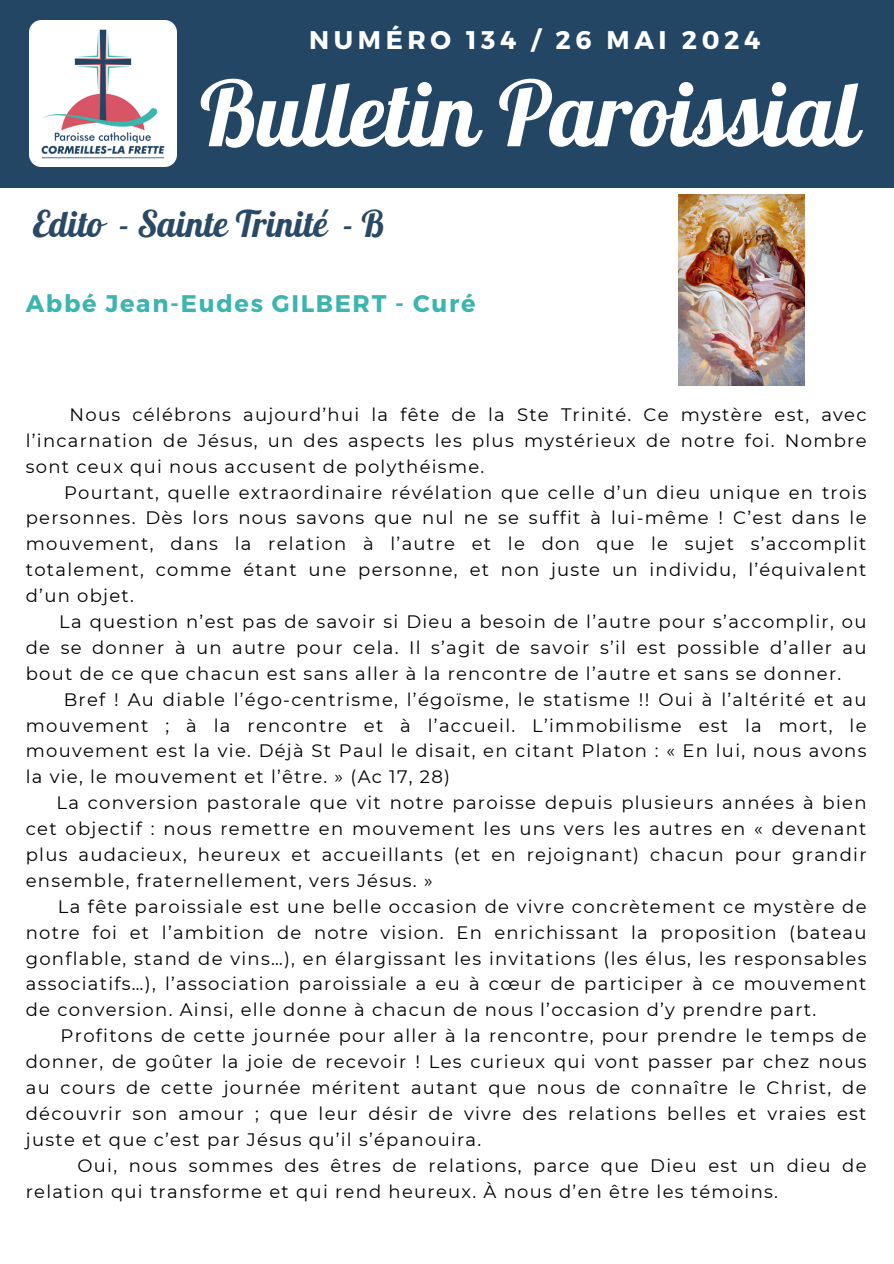
<style>
.page{position:relative;width:894px;height:1264px;background:#fff}
.page>*{position:absolute;margin:0;border:0;box-sizing:border-box;transform-origin:0 0}
.t1{font:90px "Lobster";color:#fff}
.t2{font:36px "Lobster";color:#294966}
.t3{font:700 25.5px "Montserrat";letter-spacing:.18em;color:#fff}
.t4{font:700 24px "Montserrat";letter-spacing:.07em;color:#3cb4af}
.t5{font:19.2px "Lora";letter-spacing:.18em;color:#f8f7f2}
.t6{font:18px/25.8px "Montserrat";letter-spacing:.07em;color:#000;text-align:justify}
</style>
<div class="page">
<div style="left:0;top:0;width:893px;height:187px;background:#234664"></div>
<img style="left:30px;top:21px;width:146px;height:146px">
<img style="left:678px;top:195px;width:126px;height:190px">
<h5 class="t5" style="left:375px;top:15px;width:157px">NUMÉRO 37/</h5>
<h5 class="t5" style="left:568px;top:15px;width:233px">28 NOVEMBRE 2021</h5>
<p class="t1" style="left:199px;top:56px;width:661px">Bulletin Paroissial</p>
<p class="t3" style="left:309px;top:23px;width:452px">NUMÉRO 134 / 26 MAI 2024</p>
<p class="t2" style="left:33px;top:201px;width:353px">Edito - Sainte Trinité - B</p>
<p class="t4" style="left:26px;top:288px;width:451px">Abbé Jean-Eudes GILBERT - Curé</p>
<h2 class="t6" style="left:26px;top:401px;width:842px;text-indent:44px">Nous célébrons aujourd’hui la fête de la Ste Trinité. Ce mystère est, avec l’incarnation de Jésus, un des aspects les plus mystérieux de notre foi. Nombre sont ceux qui nous accusent de polythéisme.</h2>
<h4 class="t6" style="left:26px;top:479px;width:842px;text-indent:38px">Pourtant, quelle extraordinaire révélation que celle d’un dieu unique en trois personnes. Dès lors nous savons que nul ne se suffit à lui-même ! C’est dans le mouvement, dans la relation à l’autre et le don que le sujet s’accomplit totalement, comme étant une personne, et non juste un individu, l’équivalent d’un objet.</h4>
<p class="t6" style="left:26px;top:608px;width:842px;text-indent:33px">La question n’est pas de savoir si Dieu a besoin de l’autre pour s’accomplir, ou de se donner à un autre pour cela. Il s’agit de savoir s’il est possible d’aller au bout de ce que chacun est sans aller à la rencontre de l’autre et sans se donner.</p>
<p class="t6" style="left:26px;top:686px;width:842px;text-indent:38px">Bref ! Au diable l’égo-centrisme, l’égoïsme, le statisme !! Oui à l’altérité et au mouvement ; à la rencontre et à l’accueil. L’immobilisme est la mort, le mouvement est la vie. Déjà St Paul le disait, en citant Platon : « En lui, nous avons la vie, le mouvement et l’être. » (Ac 17, 28)</p>
<p class="t6" style="left:26px;top:789px;width:842px;text-indent:31px">La conversion pastorale que vit notre paroisse depuis plusieurs années à bien cet objectif : nous remettre en mouvement les uns vers les autres en « devenant plus audacieux, heureux et accueillants (et en rejoignant) chacun pour grandir ensemble, fraternellement, vers Jésus. »</p>
<p class="t6" style="left:26px;top:893px;width:842px;text-indent:32px">La fête paroissiale est une belle occasion de vivre concrètement ce mystère de notre foi et l’ambition de notre vision. En enrichissant la proposition (bateau gonflable, stand de vins…), en élargissant les invitations (les élus, les responsables associatifs…), l’association paroissiale a eu à cœur de participer à ce mouvement de conversion. Ainsi, elle donne à chacun de nous l’occasion d’y prendre part.</p>
<p class="t6" style="left:26px;top:1022px;width:842px;text-indent:35px">Profitons de cette journée pour aller à la rencontre, pour prendre le temps de donner, de goûter la joie de recevoir ! Les curieux qui vont passer par chez nous au cours de cette journée méritent autant que nous de connaître le Christ, de découvrir son amour ; que leur désir de vivre des relations belles et vraies est juste et que c’est par Jésus qu’il s’épanouira.</p>
<p class="t6" style="left:26px;top:1152px;width:842px;text-indent:52px">Oui, nous sommes des êtres de relations, parce que Dieu est un dieu de relation qui transforme et qui rend heureux. À nous d’en être les témoins.</p>
</div>
